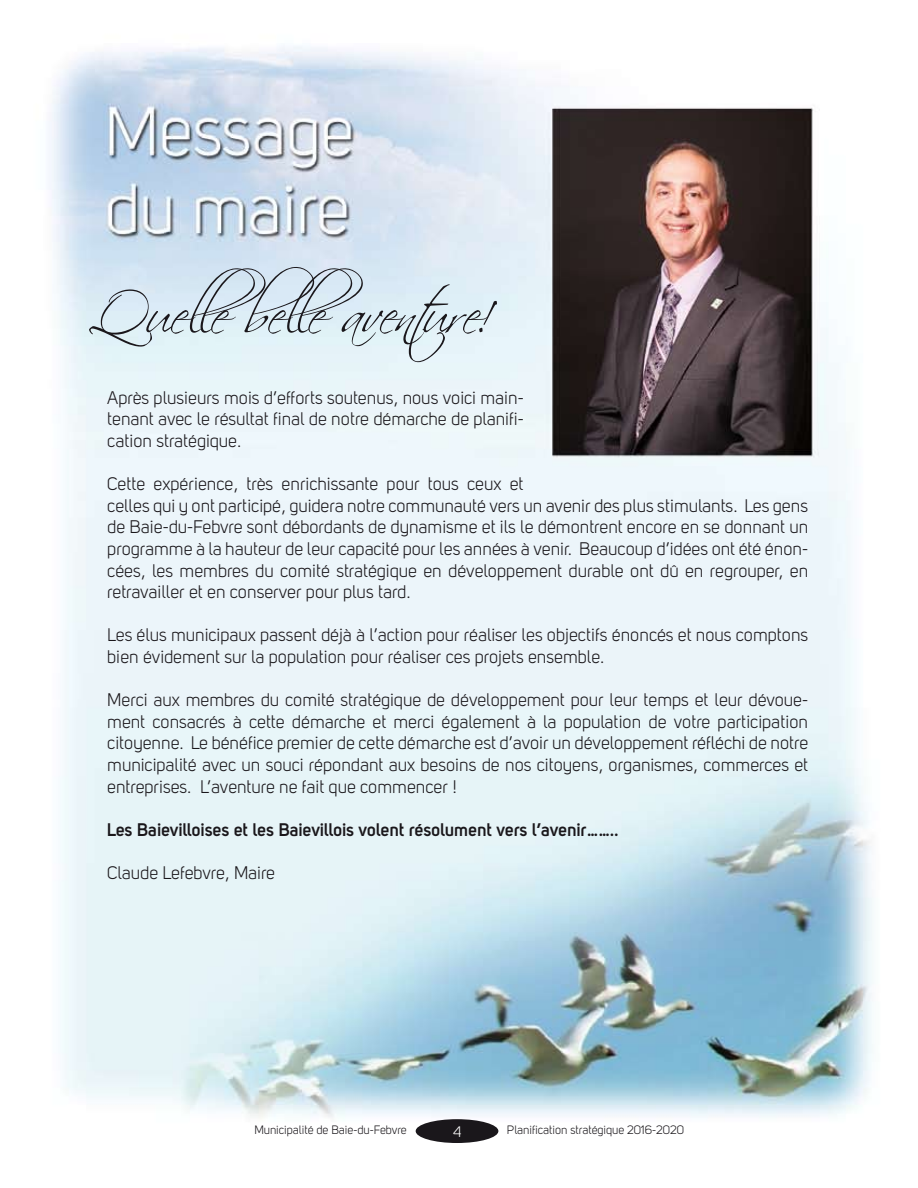
<style>
.page{position:relative;width:918px;height:1188px;background:#fff}
.page>*{position:absolute;margin:0;border:0;box-sizing:border-box;transform-origin:0 0}
.t1{font:54px "Scriptina Pro";color:#1a171b}
.t2{font:18px/21.6px "Uni Sans Book";color:#1a171b;text-align:justify}
.t3{font:700 18px "Uni Sans Semi";color:#1a171b}
.t4{font:15px "Uni Sans Book";color:#fff}
.t5{font:12px "Uni Sans Book";color:#1a171b}
</style>
<div class="page">
<img style="left:49px;top:46px;width:824px;height:1097px">
<div style="left:416px;top:1119px;width:82px;height:24px;background:#1a171b;border-radius:50%"></div>
<p class="t1" style="left:89px;top:282px;width:402px">Quelle belle aventure!</p>
<p class="t2" style="left:107px;top:387px;width:418px">Après plusieurs mois d’efforts soutenus, nous voici main&shy;tenant avec le résultat final de notre démarche de planifi&shy;cation stratégique.</p>
<p class="t2" style="left:107px;top:473px;width:702px;text-align:left">Cette expérience, très enrichissante pour tous ceux et<br>celles qui y ont participé, guidera notre communauté vers un avenir des plus stimulants. Les gens de Baie-du-Febvre sont débordants de dynamisme et ils le démontrent encore en se donnant un programme à la hauteur de leur capacité pour les années à venir. Beaucoup d’idées ont été énon&shy;cées, les membres du comité stratégique en développement durable ont dû en regrouper, en retravailler et en conserver pour plus tard.</p>
<p class="t2" style="left:107px;top:624px;width:703px">Les élus municipaux passent déjà à l’action pour réaliser les objectifs énoncés et nous comptons bien évidement sur la population pour réaliser ces projets ensemble.</p>
<p class="t2" style="left:107px;top:689px;width:702px">Merci aux membres du comité stratégique de développement pour leur temps et leur dévoue&shy;ment consacrés à cette démarche et merci également à la population de votre participation citoyenne. Le bénéfice premier de cette démarche est d’avoir un développement réfléchi de notre municipalité avec un souci répondant aux besoins de nos citoyens, organismes, commerces et entreprises. L’aventure ne fait que commencer !</p>
<p class="t3" style="left:107px;top:819px;width:513px">Les Baievilloises et les Baievillois volent résolument vers l’avenir……..</p>
<p class="t2" style="left:107px;top:862px;width:169px">Claude Lefebvre, Maire</p>
<p class="t5" style="left:254px;top:1123px;width:154px">Municipalité de Baie-du-Febvre</p>
<p class="t4" style="left:453px;top:1123px;width:10px">4</p>
<p class="t5" style="left:507px;top:1123px;width:178px">Planification stratégique 2016-2020</p>
</div>
